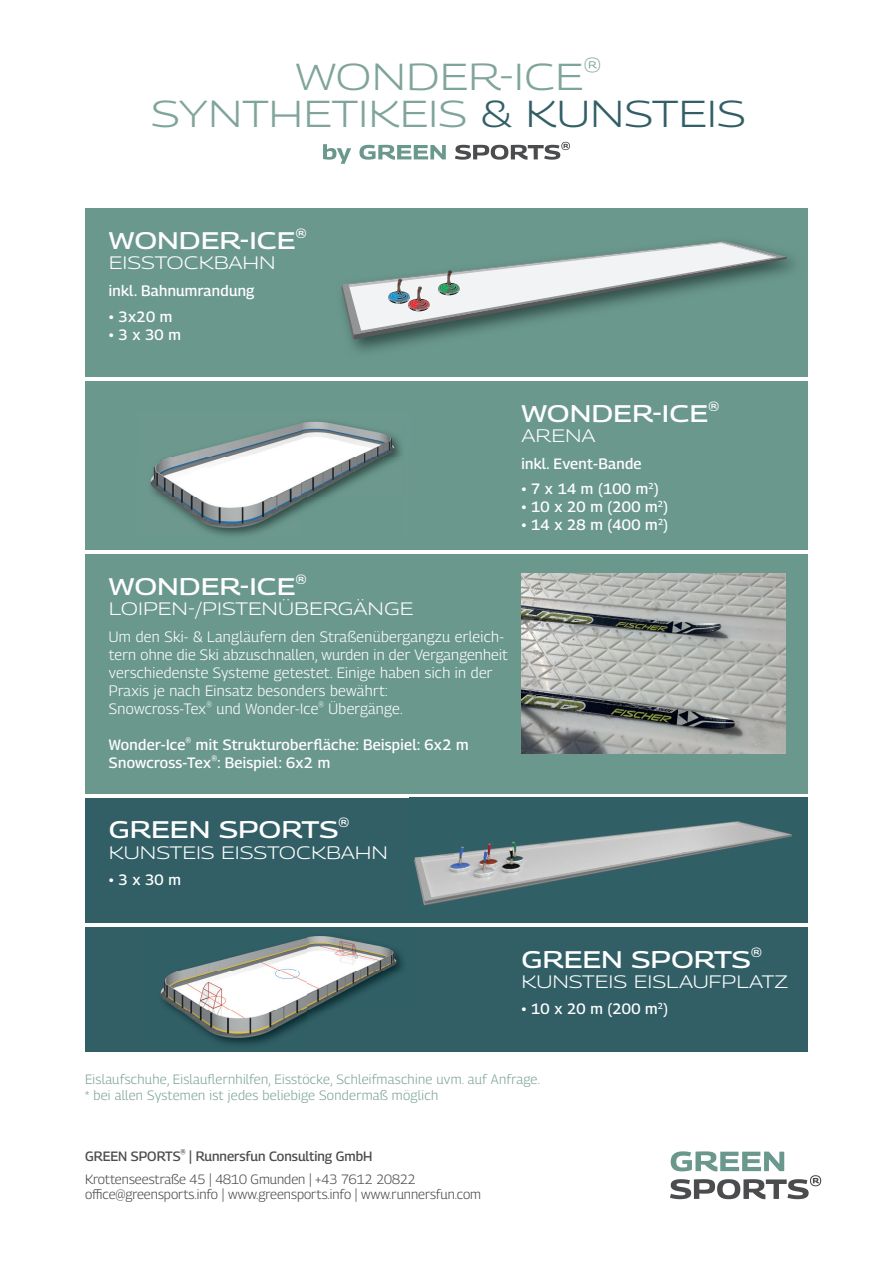
<style>
.page{position:relative;width:893px;height:1263px;background:#fff}
.page>*{position:absolute;margin:0;border:0;box-sizing:border-box;transform-origin:0 0}
.t1{font:300 37.5px/37.5px "Georama Expanded";color:#7fa49b;text-align:center}
.t2{font:500 24px "Georama Expanded";color:#fff}
.t3{font:300 18px "Georama Expanded";color:#fff}
.t4{font:300 15px/18px "Georama";letter-spacing:.015em;color:#fff}
.t5{font:500 15px/18px "Georama";letter-spacing:.02em;color:#fff}
.t6{font:300 13.5px/23.5px "Georama";color:#4b4c4d}
.t7{font:300 13.5px/16.2px "Georama";letter-spacing:.02em;color:#7fa49b}
.s1{color:#325f66}
.s2{font-weight:500}
</style>
<div class="page">
<svg style="left:455px;top:142px;width:115px;height:18px"></svg>
<svg style="left:323px;top:144px;width:123px;height:20px"></svg>
<div style="left:85px;top:208px;width:723px;height:169px;background:#6b988d"></div>
<svg style="left:341px;top:241px;width:446px;height:99px"></svg>
<div style="left:85px;top:381px;width:723px;height:169px;background:#6b988d"></div>
<img style="left:150px;top:453px;width:251px;height:83px">
<img style="left:189px;top:422px;width:212px;height:31px">
<div style="left:85px;top:798px;width:723px;height:125px;background:#325f66"></div>
<img style="left:414px;top:821px;width:378px;height:85px">
<svg style="left:415px;top:858px;width:17px;height:43px"></svg>
<svg style="left:464px;top:851px;width:229px;height:42px"></svg>
<div style="left:85px;top:927px;width:723px;height:125px;background:#325f66"></div>
<img style="left:160px;top:936px;width:243px;height:109px">
<div style="left:85px;top:554px;width:723px;height:239px;background:#6b988d"></div>
<img style="left:521px;top:573px;width:264px;height:180px">
<svg style="left:670px;top:1151px;width:151px;height:48px"></svg>
<h1 class="t1" style="left:151px;top:57px;width:596px">WONDER-ICE<sup>®<br></sup>SYNTHETIKEIS <span class="s1">&amp; KUNSTEIS</span></h1>
<h2 class="t2" style="left:109px;top:223px;width:199px">WONDER-ICE<sup>®</sup></h2>
<p class="t3" style="left:109px;top:250px;width:168px">EISSTOCKBAHN</p>
<p class="t5" style="left:109px;top:281px;width:147px">inkl. Bahnumrandung</p>
<p class="t5" style="left:109px;top:307px;width:65px">• 3x20 m</p>
<p class="t5" style="left:109px;top:325px;width:73px">• 3 x 30 m</p>
<h2 class="t2" style="left:521px;top:396px;width:199px">WONDER-ICE<sup>®</sup></h2>
<p class="t3" style="left:521px;top:423px;width:76px">ARENA</p>
<p class="t5" style="left:521px;top:454px;width:122px">inkl. Event-Bande</p>
<p class="t5" style="left:521px;top:480px;width:139px">• 7 x 14 m (100 m<sup>2</sup>)</p>
<p class="t5" style="left:521px;top:498px;width:148px">• 10 x 20 m (200 m<sup>2</sup>)</p>
<p class="t5" style="left:521px;top:516px;width:148px">• 14 x 28 m (400 m<sup>2</sup>)</p>
<h2 class="t2" style="left:109px;top:569px;width:199px">WONDER-ICE<sup>®</sup></h2>
<p class="t3" style="left:109px;top:596px;width:306px">LOIPEN-/PISTENÜBERGÄNGE</p>
<p class="t4" style="left:109px;top:627px;width:400px">Um den Ski- &amp; Langläufern den Straßenübergangzu erleich&shy;tern ohne die Ski abzuschnallen, wurden in der Vergangenheit verschiedenste Systeme getestet. Einige haben sich in der Praxis je nach Einsatz besonders bewährt:<br>Snowcross-Tex<sup>®</sup> und Wonder-Ice<sup>®</sup> Übergänge.</p>
<p class="t5" style="left:109px;top:735px;width:361px">Wonder-Ice<sup>®</sup> mit Strukturoberfläche: Beispiel: 6x2 m<br>Snowcross-Tex<sup>®</sup>: Beispiel: 6x2 m</p>
<h2 class="t2" style="left:109px;top:812px;width:242px">GREEN SPORTS<sup>®</sup></h2>
<p class="t3" style="left:109px;top:839px;width:281px">KUNSTEIS EISSTOCKBAHN</p>
<p class="t5" style="left:109px;top:870px;width:73px">• 3 x 30 m</p>
<h2 class="t2" style="left:521px;top:942px;width:242px">GREEN SPORTS<sup>®</sup></h2>
<p class="t3" style="left:521px;top:968px;width:268px">KUNSTEIS EISLAUFPLATZ</p>
<p class="t5" style="left:521px;top:1000px;width:148px">• 10 x 20 m (200 m<sup>2</sup>)</p>
<p class="t7" style="left:85px;top:1070px;width:456px">Eislaufschuhe, Eislauflernhilfen, Eisstöcke, Schleifmaschine uvm. auf Anfrage. * bei allen Systemen ist jedes beliebige Sondermaß möglich</p>
<p class="t6" style="left:85px;top:1144px;width:332px"><span class="s2">GREEN SPORTS</span><sup>®</sup> <span class="s2">| Runnersfun Consulting GmbH<br></span>Krottenseestraße 45 | 4810 Gmunden | +43 7612 20822</p>
<p class="t6" style="left:85px;top:1182px;width:398px">office@greensports.info | www.greensports.info | www.runnersfun.com</p>
</div>
